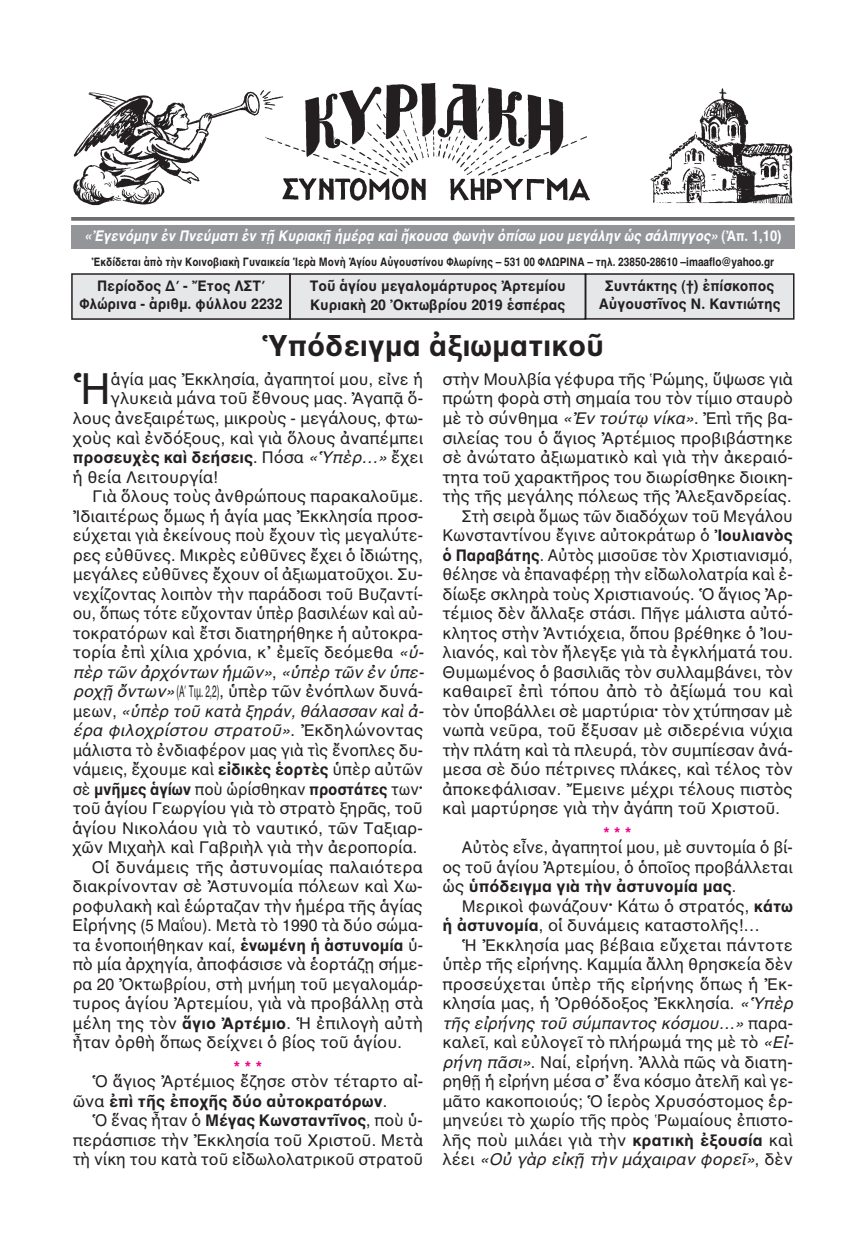
<style>
.page{position:relative;width:867px;height:1257px;background:#fff}
.page>*{position:absolute;margin:0;border:0;box-sizing:border-box;transform-origin:0 0}
.t1{font:43.5px "AL Helvetica";color:#231f20}
.t2{font:700 30px "AL Helvetica";color:#231f20}
.t3{font:16.5px/14.1px "AL Helvetica";color:#231f20}
.t4{font:italic 16.5px "AL Helvetica";color:#231f20}
.t5{font:16.5px "AL Helvetica";color:#231f20;scale:.95 1}
.t6{font:700 16.5px "AL Helvetica";color:#231f20}
.t7{font:16.5px "AL Helvetica";color:#231f20;scale:.5 1}
.t8{font:700 16.5px "AL Helvetica";color:#231f20;scale:.93 1}
.t9{font:700 15px/18px "AL Helvetica";color:#231f20;text-align:center;scale:.95 1}
.t10{font:italic 700 15px "AL Helvetica";color:#fff;scale:.88 1}
.t11{font:700 12px "AL Helvetica";color:#231f20;scale:.85 1}
.s1{font-style:normal}
.s2{font-weight:400}
.s3{font-weight:400;font-style:italic}
.s4{font-style:italic}
.s5{font-weight:700}
.s6{font-weight:700;color:#ed028c}
</style>
<div class="page">
<div style="left:291px;top:275px;width:293px;height:43px;background:#e6e7e9"></div>
<div style="left:289px;top:273px;width:297px;height:47px;border:2px solid #231f20"></div>
<div style="left:73px;top:275px;width:216px;height:43px;background:#e6e7e9"></div>
<div style="left:71px;top:273px;width:220px;height:47px;border:2px solid #231f20"></div>
<div style="left:586px;top:275px;width:206px;height:43px;background:#e6e7e9"></div>
<div style="left:585px;top:273px;width:209px;height:46px;border:2px solid #231f20"></div>
<svg style="left:71px;top:217px;width:723px;height:4px;background:#757679"></svg>
<div style="left:71px;top:225px;width:723px;height:23px;background:#939598"></div>
<img style="left:73px;top:83px;width:720px;height:123px">
<p class="t10" style="left:84px;top:227px;width:794px">«Ἐγενόμην ἐν Πνεύματι ἐν τῇ Κυριακῇ ἡμέρᾳ καὶ ἤκουσα φωνὴν ὀπίσω μου μεγάλην ὡς σάλπιγγος» <span class="s1">(Ἀπ. 1,10)</span></p>
<p class="t11" style="left:92px;top:255px;width:804px">Ἐκδίδεται ἀπὸ τὴν Κοινοβιακὴ Γυναικεία Ἱερὰ Μονὴ Ἁγίου Αὐγουστίνου Φλωρίνης – 531 00 ΦΛΩΡΙΝΑ – τηλ. 23850-28610 –imaaflo@yahoo.gr</p>
<p class="t9" style="left:310px;top:275px;width:271px;line-height:19.5px;text-align:left">Τοῦ ἁγίου μεγαλομάρτυρος Ἀρτεμίου<br>Κυριακὴ 20 Ὀκτωβρίου 2019 ἑσπέρας</p>
<p class="t9" style="left:79px;top:277px;width:215px">Περίοδος Δ΄ - Ἔτος ΛΣΤ΄<br>Φλώρινα - ἀριθμ. φύλλου 2232</p>
<p class="t9" style="left:598px;top:277px;width:193px">Συντάκτης (†) ἐπίσκοπος<br>Αὐγουστῖνος Ν. Καντιώτης</p>
<p class="t2" style="left:261px;top:328px;width:344px">Ὑπόδειγμα ἀξιωματικοῦ</p>
<p class="t1" style="left:73px;top:364px;width:40px">Ἡ</p>
<p class="t3" style="left:111px;top:372px;width:314px">ἁγία μας Ἐκκλησία, ἀγαπητοί μου, εἶνε ἡ</p>
<p class="t3" style="left:111px;top:391px;width:313px">γλυκειὰ μάνα τοῦ ἔθνους μας. Ἀγαπᾷ ὅ-</p>
<p class="t3" style="left:73px;top:411px;width:352px">λους ἀνεξαιρέτως, μικροὺς - μεγάλους, φτω-</p>
<p class="t3" style="left:73px;top:430px;width:352px">χοὺς καὶ ἐνδόξους, καὶ γιὰ ὅλους ἀναπέμπει</p>
<p class="t6" style="left:73px;top:447px;width:352px">προσευχὲς καὶ δεήσεις<span class="s2">. Πόσα</span> <span class="s3">«Ὑπὲρ…»</span> <span class="s2">ἔχει</span></p>
<p class="t3" style="left:73px;top:469px;width:146px">ἡ θεία Λειτουργία!</p>
<p class="t3" style="left:92px;top:489px;width:332px">Γιὰ ὅλους τοὺς ἀνθρώπους παρακαλοῦμε.</p>
<p class="t3" style="left:73px;top:508px;width:352px">Ἰδιαιτέρως ὅμως ἡ ἁγία μας Ἐκκλησία προσ-</p>
<p class="t3" style="left:73px;top:528px;width:352px">εύχεται γιὰ ἐκείνους ποὺ ἔχουν τὶς μεγαλύτε-</p>
<p class="t3" style="left:73px;top:547px;width:352px">ρες εὐθῦνες. Μικρὲς εὐθῦνες ἔχει ὁ ἰδιώτης,</p>
<p class="t3" style="left:73px;top:567px;width:352px">μεγάλες εὐθῦνες ἔχουν οἱ ἀξιωματοῦχοι. Συ-</p>
<p class="t3" style="left:73px;top:586px;width:352px">νεχίζοντας λοιπὸν τὴν παράδοσι τοῦ Βυζαντί-</p>
<p class="t5" style="left:73px;top:603px;width:370px">ου, ὅπως τότε εὔχονταν ὑπὲρ βασιλέων καὶ αὐ-</p>
<p class="t3" style="left:73px;top:625px;width:352px">τοκρατόρων καὶ ἔτσι διατηρήθηκε ἡ αὐτοκρα-</p>
<p class="t3" style="left:73px;top:645px;width:352px">τορία ἐπὶ χίλια χρόνια, κ᾽ ἐμεῖς δεόμεθα <span class="s4">«ὑ-</span></p>
<p class="t4" style="left:73px;top:662px;width:352px">πὲρ τῶν ἀρχόντων ἡμῶν»<span class="s1">,</span> «ὑπὲρ τῶν ἐν ὑπε-</p>
<p class="t7" style="left:73px;top:681px;width:701px"><span class="s4">ροχῇ ὄντων»</span>(Α΄ Τιμ. 2,2), ὑπὲρ τῶν ἐνόπλων δυνά-</p>
<p class="t4" style="left:73px;top:701px;width:352px"><span class="s1">μεων,</span> «ὑπὲρ τοῦ κατὰ ξηράν, θάλασσαν καὶ ἀ-</p>
<p class="t4" style="left:73px;top:720px;width:352px">έρα φιλοχρίστου στρατοῦ»<span class="s1">. Ἐκδηλώνοντας</span></p>
<p class="t5" style="left:73px;top:740px;width:370px">μάλιστα τὸ ἐνδιαφέρον μας γιὰ τὶς ἔνοπλες δυ-</p>
<p class="t3" style="left:73px;top:762px;width:352px">νάμεις, ἔχουμε καὶ <span class="s5">εἰδικὲς ἑορτὲς</span> ὑπὲρ αὐτῶν</p>
<p class="t8" style="left:73px;top:779px;width:378px"><span class="s2">σὲ</span> μνῆμες ἁγίων <span class="s2">ποὺ ὡρίσθηκαν</span> προστάτες <span class="s2">των</span>·</p>
<p class="t3" style="left:73px;top:801px;width:351px">τοῦ ἁγίου Γεωργίου γιὰ τὸ στρατὸ ξηρᾶς, τοῦ</p>
<p class="t3" style="left:72px;top:820px;width:352px">ἁγίου Νικολάου γιὰ τὸ ναυτικό, τῶν Ταξιαρ-</p>
<p class="t3" style="left:72px;top:840px;width:346px">χῶν Μιχαὴλ καὶ Γαβριὴλ γιὰ τὴν ἀεροπορία.</p>
<p class="t3" style="left:92px;top:859px;width:332px">Οἱ δυνάμεις τῆς ἀστυνομίας παλαιότερα</p>
<p class="t3" style="left:72px;top:879px;width:352px">διακρίνονταν σὲ Ἀστυνομία πόλεων καὶ Χω-</p>
<p class="t3" style="left:72px;top:898px;width:352px">ροφυλακὴ καὶ ἑώρταζαν τὴν ἡμέρα τῆς ἁγίας</p>
<p class="t3" style="left:72px;top:918px;width:352px">Εἰρήνης (5 Μαΐου). Μετὰ τὸ 1990 τὰ δύο σώμα-</p>
<p class="t3" style="left:73px;top:937px;width:352px">τα ἑνοποιήθηκαν καί, <span class="s5">ἑνωμένη ἡ ἀστυνομία</span> ὑ-</p>
<p class="t3" style="left:73px;top:957px;width:352px">πὸ μία ἀρχηγία, ἀποφάσισε νὰ ἑορτάζῃ σήμε-</p>
<p class="t3" style="left:73px;top:976px;width:352px">ρα 20 Ὀκτωβρίου, στὴ μνήμη τοῦ μεγαλομάρ-</p>
<p class="t3" style="left:73px;top:996px;width:352px">τυρος ἁγίου Ἀρτεμίου, γιὰ νὰ προβάλλῃ στὰ</p>
<p class="t3" style="left:73px;top:1015px;width:352px">μέλη της τὸν <span class="s5">ἅγιο Ἀρτέμιο</span>. Ἡ ἐπιλογὴ αὐτὴ</p>
<p class="t3" style="left:73px;top:1035px;width:331px">ἦταν ὀρθὴ ὅπως δείχνει ὁ βίος τοῦ ἁγίου.</p>
<p class="t3" style="left:92px;top:1060px;width:332px;text-indent:142px"><span class="s6">***<br></span>Ὁ ἅγιος Ἀρτέμιος ἔζησε στὸν τέταρτο αἰ-</p>
<p class="t6" style="left:73px;top:1091px;width:316px"><span class="s2">ῶνα</span> ἐπὶ τῆς ἐποχῆς δύο αὐτοκρατόρων<span class="s2">.</span></p>
<p class="t6" style="left:92px;top:1110px;width:332px"><span class="s2">Ὁ ἕνας ἦταν ὁ</span> Μέγας Κωνσταντῖνος<span class="s2">, ποὺ ὑ-</span></p>
<p class="t3" style="left:73px;top:1132px;width:352px">περάσπισε τὴν Ἐκκλησία τοῦ Χριστοῦ. Μετὰ</p>
<p class="t3" style="left:73px;top:1152px;width:352px">τὴ νίκη του κατὰ τοῦ εἰδωλολατρικοῦ στρατοῦ</p>
<p class="t3" style="left:442px;top:372px;width:352px">στὴν Μουλβία γέφυρα τῆς ῾Ρώμης, ὕψωσε γιὰ</p>
<p class="t3" style="left:442px;top:391px;width:352px">πρώτη φορὰ στὴ σημαία του τὸν τίμιο σταυρὸ</p>
<p class="t3" style="left:442px;top:411px;width:352px">μὲ τὸ σύνθημα <span class="s4">«Ἐν τούτῳ νίκα»</span>. Ἐπὶ τῆς βα-</p>
<p class="t3" style="left:442px;top:430px;width:352px">σιλείας του ὁ ἅγιος Ἀρτέμιος προβιβάστηκε</p>
<p class="t3" style="left:442px;top:450px;width:352px">σὲ ἀνώτατο ἀξιωματικὸ καὶ γιὰ τὴν ἀκεραιό-</p>
<p class="t3" style="left:442px;top:469px;width:352px">τητα τοῦ χαρακτῆρος του διωρίσθηκε διοικη-</p>
<p class="t3" style="left:442px;top:489px;width:350px">τὴς τῆς μεγάλης πόλεως τῆς Ἀλεξανδρείας.</p>
<p class="t3" style="left:462px;top:508px;width:332px">Στὴ σειρὰ ὅμως τῶν διαδόχων τοῦ Μεγάλου</p>
<p class="t3" style="left:442px;top:528px;width:352px">Κωνσταντίνου ἔγινε αὐτοκράτωρ ὁ <span class="s5">Ἰουλιανὸς</span></p>
<p class="t5" style="left:442px;top:545px;width:370px"><span class="s5">ὁ Παραβάτης</span>. Αὐτὸς μισοῦσε τὸν Χριστιανισμό,</p>
<p class="t3" style="left:442px;top:567px;width:352px">θέλησε νὰ ἐπαναφέρῃ τὴν εἰδωλολατρία καὶ ἐ-</p>
<p class="t3" style="left:442px;top:586px;width:352px">δίωξε σκληρὰ τοὺς Χριστιανούς. Ὁ ἅγιος Ἀρ-</p>
<p class="t3" style="left:442px;top:606px;width:352px">τέμιος δὲν ἄλλαξε στάσι. Πῆγε μάλιστα αὐτό-</p>
<p class="t3" style="left:442px;top:625px;width:352px">κλητος στὴν Ἀντιόχεια, ὅπου βρέθηκε ὁ Ἰου-</p>
<p class="t3" style="left:442px;top:645px;width:352px">λιανός, καὶ τὸν ἤλεγξε γιὰ τὰ ἐγκλήματά του.</p>
<p class="t3" style="left:442px;top:664px;width:352px">Θυμωμένος ὁ βασιλιᾶς τὸν συλλαμβάνει, τὸν</p>
<p class="t3" style="left:442px;top:684px;width:352px">καθαιρεῖ ἐπὶ τόπου ἀπὸ τὸ ἀξίωμά του καὶ</p>
<p class="t3" style="left:442px;top:703px;width:352px">τὸν ὑποβάλλει σὲ μαρτύρια<span class="s5">·</span> τὸν χτύπησαν μὲ</p>
<p class="t3" style="left:442px;top:723px;width:352px">νωπὰ νεῦρα, τοῦ ἔξυσαν μὲ σιδερένια νύχια</p>
<p class="t3" style="left:442px;top:742px;width:352px">τὴν πλάτη καὶ τὰ πλευρά, τὸν συμπίεσαν ἀνά-</p>
<p class="t3" style="left:442px;top:762px;width:352px">μεσα σὲ δύο πέτρινες πλάκες, καὶ τέλος τὸν</p>
<p class="t3" style="left:442px;top:781px;width:351px">ἀποκεφάλισαν. Ἔμεινε μέχρι τέλους πιστὸς</p>
<p class="t3" style="left:442px;top:801px;width:339px">καὶ μαρτύρησε γιὰ τὴν ἀγάπη τοῦ Χριστοῦ.</p>
<p class="t3" style="left:462px;top:826px;width:332px;text-indent:141px"><span class="s6">***<br></span>Αὐτὸς εἶνε, ἀγαπητοί μου, μὲ συντομία ὁ βί-</p>
<p class="t3" style="left:442px;top:859px;width:352px">ος τοῦ ἁγίου Ἀρτεμίου, ὁ ὁποῖος προβάλλεται</p>
<p class="t6" style="left:442px;top:876px;width:295px"><span class="s2">ὡς</span> ὑπόδειγμα γιὰ τὴν ἀστυνομία μας<span class="s2">.</span></p>
<p class="t5" style="left:462px;top:896px;width:350px">Μερικοὶ φωνάζουν<span class="s5">·</span> Κάτω ὁ στρατός, <span class="s5">κάτω</span></p>
<p class="t3" style="left:442px;top:918px;width:319px"><span class="s5">ἡ ἀστυνομία</span>, οἱ δυνάμεις καταστολῆς!…</p>
<p class="t3" style="left:462px;top:937px;width:332px">Ἡ Ἐκκλησία μας βέβαια εὔχεται πάντοτε</p>
<p class="t3" style="left:442px;top:957px;width:352px">ὑπὲρ τῆς εἰρήνης. Καμμία ἄλλη θρησκεία δὲν</p>
<p class="t3" style="left:442px;top:976px;width:352px">προσεύχεται ὑπὲρ τῆς εἰρήνης ὅπως ἡ Ἐκ-</p>
<p class="t3" style="left:442px;top:996px;width:352px">κλησία μας, ἡ Ὀρθόδοξος Ἐκκλησία. <span class="s4">«Ὑπὲρ</span></p>
<p class="t4" style="left:442px;top:1013px;width:352px">τῆς εἰρήνης τοῦ σύμπαντος κόσμου…» <span class="s1">παρα-</span></p>
<p class="t3" style="left:442px;top:1035px;width:352px">καλεῖ, καὶ εὐλογεῖ τὸ πλήρωμά της μὲ τὸ <span class="s4">«Εἰ-</span></p>
<p class="t3" style="left:442px;top:1054px;width:352px"><span class="s4">ρήνη πᾶσι»</span>. Ναί, εἰρήνη. Ἀλλὰ πῶς νὰ διατη-</p>
<p class="t3" style="left:442px;top:1074px;width:352px">ρηθῇ ἡ εἰρήνη μέσα σ᾽ ἕνα κόσμο ἀτελῆ καὶ γε-</p>
<p class="t3" style="left:442px;top:1093px;width:352px">μᾶτο κακοποιούς; Ὁ ἱερὸς Χρυσόστομος ἑρ-</p>
<p class="t3" style="left:442px;top:1113px;width:352px">μηνεύει τὸ χωρίο τῆς πρὸς ῾Ρωμαίους ἐπιστο-</p>
<p class="t3" style="left:442px;top:1132px;width:352px">λῆς ποὺ μιλάει γιὰ τὴν <span class="s5">κρατικὴ ἐξουσία</span> καὶ</p>
<p class="t4" style="left:442px;top:1149px;width:352px"><span class="s1">λέει</span> «Οὐ γὰρ εἰκῇ τὴν μάχαιραν φορεῖ»<span class="s1">, δὲν</span></p>
</div>
